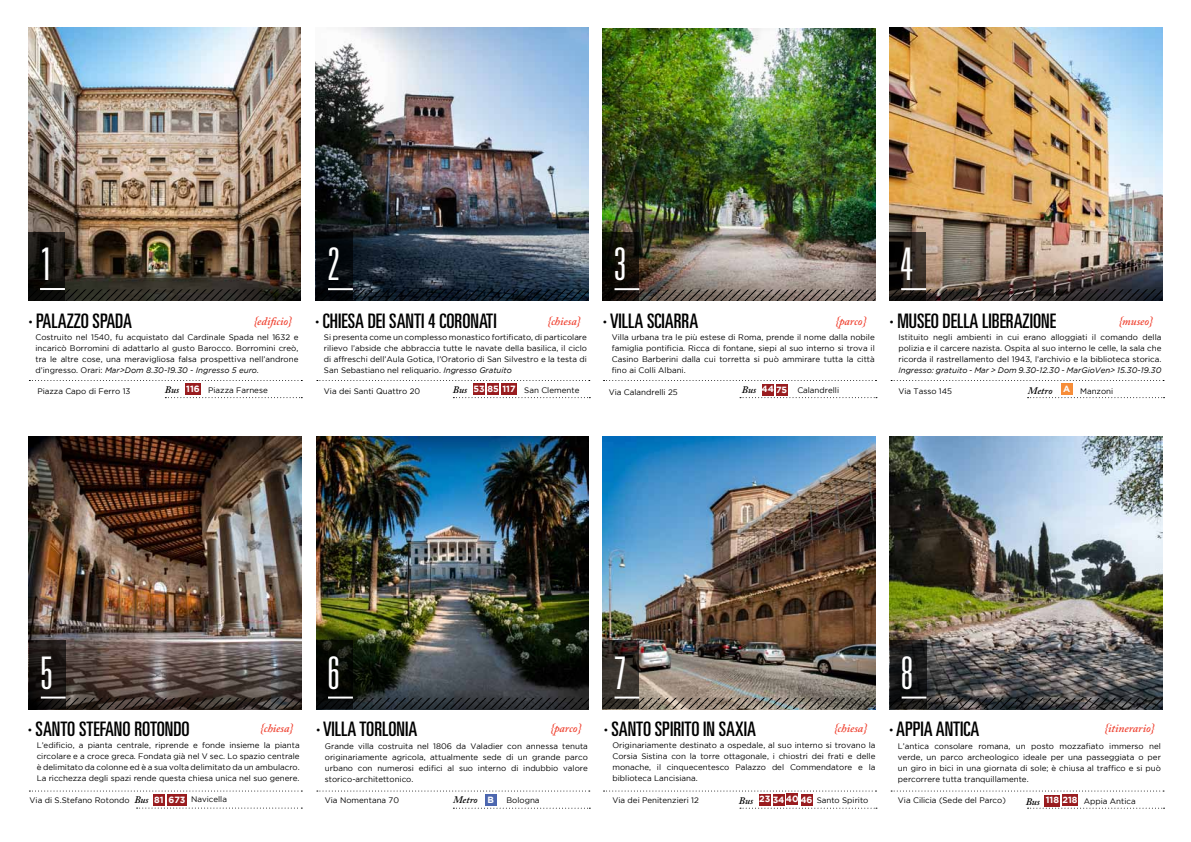
<style>
.page{position:relative;width:1191px;height:842px;background:#fff}
.page>*{position:absolute;margin:0;border:0;box-sizing:border-box;transform-origin:0 0}
.t1{font:300 ultra-condensed 45px "Univers LT Std";color:#fff}
.t2{font:ultra-condensed 20px "Univers LT Std";color:#000}
.t3{font:italic 600 11.5px "Adobe Caslon Pro";color:#ef4130}
.t4{font:italic 600 10px "Adobe Caslon Pro";color:#000}
.t5{font:700 9px "Gotham";color:#fff}
.t6{font:8px/11px "Gotham";color:#000;text-align:justify}
.t7{font:italic 8px "Gotham";color:#000}
.t8{font:700 7px "Gotham";color:#fff}
.s1{font-style:italic}
.s2{font-family:"Adobe Caslon Pro";font-weight:600;font-style:italic;font-size:10px}
</style>
<div class="page">
<img style="left:28px;top:28px;width:273px;height:261px">
<img style="left:316px;top:28px;width:273px;height:273px">
<img style="left:602px;top:28px;width:273px;height:262px">
<img style="left:889px;top:28px;width:273px;height:261px">
<img style="left:29px;top:436px;width:273px;height:262px">
<img style="left:316px;top:436px;width:273px;height:262px">
<img style="left:602px;top:436px;width:273px;height:262px">
<img style="left:889px;top:436px;width:273px;height:262px">
<svg style="left:639px;top:290px;width:236px;height:11px;background:#6b5f59"></svg>
<svg style="left:926px;top:289px;width:236px;height:12px;background:#2f2a2b"></svg>
<svg style="left:889px;top:698px;width:273px;height:12px;background:#38383a"></svg>
<svg style="left:602px;top:698px;width:273px;height:12px;background:#7f776d"></svg>
<svg style="left:316px;top:698px;width:273px;height:12px;background:#272c30"></svg>
<svg style="left:29px;top:698px;width:273px;height:12px;background:#362d29"></svg>
<svg style="left:65px;top:289px;width:236px;height:12px;background:#292721"></svg>
<svg style="left:315px;top:289px;width:273px;height:12px;background:#0f1b28"></svg>
<svg style="left:28px;top:232px;width:37px;height:69px;background:#12110d"></svg>
<hr style="left:40px;top:288px;width:25px;height:2px;background:#fff">
<svg style="left:29px;top:641px;width:37px;height:68px;background:#1a1514"></svg>
<hr style="left:41px;top:696px;width:25px;height:2px;background:#fff">
<div style="left:316px;top:232px;width:37px;height:69px;background:#02060a"></div>
<hr style="left:328px;top:288px;width:25px;height:2px;background:#fff">
<svg style="left:316px;top:641px;width:37px;height:68px;background:#090b07"></svg>
<hr style="left:328px;top:696px;width:25px;height:2px;background:#fff">
<svg style="left:602px;top:232px;width:37px;height:69px;background:#110e08"></svg>
<hr style="left:614px;top:288px;width:25px;height:2px;background:#fff">
<svg style="left:602px;top:641px;width:37px;height:68px;background:#332d28"></svg>
<hr style="left:614px;top:696px;width:25px;height:2px;background:#fff">
<svg style="left:889px;top:232px;width:37px;height:69px;background:#251f1a"></svg>
<hr style="left:901px;top:288px;width:25px;height:2px;background:#fff">
<svg style="left:889px;top:641px;width:37px;height:68px;background:#181819"></svg>
<hr style="left:901px;top:696px;width:25px;height:2px;background:#fff">
<div style="left:185px;top:383px;width:16px;height:12px;background:#991c1f"></div>
<div style="left:501px;top:383px;width:16px;height:12px;background:#991c1f"></div>
<div style="left:473px;top:383px;width:12px;height:12px;background:#991c1f"></div>
<div style="left:487px;top:383px;width:12px;height:12px;background:#991c1f"></div>
<div style="left:762px;top:384px;width:11px;height:12px;background:#991c1f"></div>
<div style="left:776px;top:384px;width:11px;height:12px;background:#991c1f"></div>
<div style="left:1061px;top:383px;width:11px;height:12px;background:#f78d39"></div>
<div style="left:167px;top:794px;width:19px;height:11px;background:#991c1f"></div>
<div style="left:153px;top:794px;width:12px;height:11px;background:#991c1f"></div>
<div style="left:485px;top:794px;width:12px;height:11px;background:#4c66af"></div>
<div style="left:759px;top:794px;width:11px;height:11px;background:#991c1f"></div>
<div style="left:773px;top:794px;width:11px;height:11px;background:#991c1f"></div>
<div style="left:786px;top:793px;width:12px;height:12px;background:#991c1f"></div>
<div style="left:800px;top:794px;width:12px;height:11px;background:#991c1f"></div>
<div style="left:1044px;top:795px;width:16px;height:11px;background:#991c1f"></div>
<div style="left:1062px;top:794px;width:15px;height:12px;background:#991c1f"></div>
<svg style="left:29px;top:380px;width:273px;height:1px"></svg>
<svg style="left:317px;top:380px;width:273px;height:1px"></svg>
<svg style="left:603px;top:380px;width:273px;height:1px"></svg>
<svg style="left:891px;top:380px;width:273px;height:1px"></svg>
<svg style="left:165px;top:397px;width:137px;height:1px"></svg>
<svg style="left:453px;top:397px;width:137px;height:1px"></svg>
<svg style="left:740px;top:397px;width:137px;height:1px"></svg>
<svg style="left:1027px;top:397px;width:137px;height:1px"></svg>
<svg style="left:29px;top:790px;width:273px;height:1px"></svg>
<svg style="left:317px;top:790px;width:273px;height:1px"></svg>
<svg style="left:603px;top:790px;width:273px;height:1px"></svg>
<svg style="left:891px;top:790px;width:273px;height:1px"></svg>
<svg style="left:137px;top:807px;width:165px;height:1px"></svg>
<svg style="left:453px;top:808px;width:137px;height:1px"></svg>
<svg style="left:740px;top:808px;width:137px;height:1px"></svg>
<svg style="left:1027px;top:808px;width:137px;height:1px"></svg>
<h1 class="t1" style="left:40px;top:241px;width:14px">1</h1>
<h1 class="t1" style="left:327px;top:241px;width:14px">2</h1>
<h1 class="t1" style="left:614px;top:241px;width:14px">3</h1>
<h1 class="t1" style="left:900px;top:241px;width:14px">4</h1>
<h2 class="t2" style="left:29px;top:310px;width:104px">· PALAZZO SPADA</h2>
<h3 class="t3" style="left:254px;top:314px;width:40px">{edificio}</h3>
<p class="t6" style="left:35px;top:331px;width:264px">Costruito nel 1540, fu acquistato dal Cardinale Spada nel 1632 e incaricò Borromini di adattarlo al gusto Barocco. Borromini creò, tra le altre cose, una meravigliosa falsa prospettiva nell’androne d’ingresso. Orari: <span class="s1">Mar&gt;Dom 8.30-19.30 - Ingresso 5 euro.</span></p>
<h2 class="t2" style="left:315px;top:310px;width:183px">· CHIESA DEI SANTI 4 CORONATI</h2>
<h3 class="t3" style="left:547px;top:314px;width:34px">{chiesa}</h3>
<p class="t6" style="left:324px;top:332px;width:264px">Si presenta come un complesso monastico fortificato, di particolare rilievo l’abside che abbraccia tutte le navate della basilica, il ciclo di affreschi dell’Aula Gotica, l’Oratorio di San Silvestro e la testa di San Sebastiano nel reliquario. <span class="s1">Ingresso Gratuito</span></p>
<h2 class="t2" style="left:603px;top:310px;width:96px">· VILLA SCIARRA</h2>
<h3 class="t3" style="left:1118px;top:314px;width:36px">{museo}</h3>
<h2 class="t2" style="left:890px;top:310px;width:168px">· MUSEO DELLA LIBERAZIONE</h2>
<h3 class="t3" style="left:835px;top:314px;width:32px">{parco}</h3>
<p class="t6" style="left:612px;top:331px;width:264px">Villa urbana tra le più estese di Roma, prende il nome dalla nobile famiglia pontificia. Ricca di fontane, siepi al suo interno si trova il Casino Barberini dalla cui torretta si può ammirare tutta la città fino ai Colli Albani.</p>
<p class="t6" style="left:898px;top:331px;width:264px">Istituito negli ambienti in cui erano alloggiati il comando della polizia e il carcere nazista. Ospita al suo interno le celle, la sala che ricorda il rastrellamento del 1943, l’archivio e la biblioteca storica.</p>
<p class="t7" style="left:898px;top:365px;width:264px">Ingresso: gratuito - Mar &gt; Dom 9.30-12.30 - MarGioVen&gt; 15.30-19.30</p>
<p class="t6" style="left:37px;top:385px;width:95px">Piazza Capo di Ferro 13</p>
<p class="t5" style="left:186px;top:384px;width:15px">116</p>
<p class="t5" style="left:473px;top:384px;width:44px">53 85 117</p>
<p class="t5" style="left:761px;top:384px;width:27px">44 75</p>
<p class="t6" style="left:1028px;top:385px;width:87px"><span class="s2">Metro</span> <sup>A</sup> Manzoni</p>
<p class="t4" style="left:165px;top:384px;width:16px">Bus</p>
<p class="t6" style="left:208px;top:384px;width:61px">Piazza Farnese</p>
<p class="t4" style="left:453px;top:384px;width:16px">Bus</p>
<p class="t6" style="left:524px;top:385px;width:57px">San Clemente</p>
<p class="t6" style="left:609px;top:386px;width:71px">Via Calandrelli 25</p>
<p class="t4" style="left:742px;top:384px;width:16px">Bus</p>
<p class="t6" style="left:797px;top:384px;width:43px">Calandrelli</p>
<p class="t8" style="left:776px;top:386px;width:10px">52</p>
<p class="t6" style="left:324px;top:385px;width:98px">Via dei Santi Quattro 20</p>
<p class="t6" style="left:898px;top:385px;width:55px">Via Tasso 145</p>
<h1 class="t1" style="left:40px;top:649px;width:14px">5</h1>
<h1 class="t1" style="left:327px;top:649px;width:14px">6</h1>
<h1 class="t1" style="left:614px;top:649px;width:14px">7</h1>
<h1 class="t1" style="left:901px;top:649px;width:14px">8</h1>
<h2 class="t2" style="left:28px;top:717px;width:163px">· SANTO STEFANO ROTONDO</h2>
<h3 class="t3" style="left:260px;top:721px;width:34px">{chiesa}</h3>
<h2 class="t2" style="left:889px;top:717px;width:91px">· APPIA ANTICA</h2>
<h2 class="t2" style="left:316px;top:717px;width:102px">· VILLA TORLONIA</h2>
<h2 class="t2" style="left:604px;top:717px;width:153px">· SANTO SPIRITO IN SAXIA</h2>
<h3 class="t3" style="left:550px;top:721px;width:32px">{parco}</h3>
<h3 class="t3" style="left:834px;top:721px;width:34px">{chiesa}</h3>
<h3 class="t3" style="left:1104px;top:721px;width:51px">{itinerario}</h3>
<p class="t6" style="left:37px;top:740px;width:264px">L’edificio, a pianta centrale, riprende e fonde insieme la pianta circolare e a croce greca<span class="s1">.</span> Fondata già nel V sec. Lo spazio centrale è delimitato da colonne ed è a sua volta delimitato da un ambulacro.<br>La ricchezza degli spazi rende questa chiesa unica nel suo genere.</p>
<p class="t6" style="left:325px;top:740px;width:264px">Grande villa costruita nel 1806 da Valadier con annessa tenuta originariamente agricola, attualmente sede di un grande parco urbano con numerosi edifici al suo interno di indubbio valore storico-architettonico.</p>
<p class="t6" style="left:612px;top:740px;width:264px">Originariamente destinato a ospedale, al suo interno si trovano la Corsia Sistina con la torre ottagonale, i chiostri dei frati e delle monache, il cinquecentesco Palazzo del Commendatore e la biblioteca Lancisiana.</p>
<p class="t6" style="left:898px;top:740px;width:264px">L’antica consolare romana, un posto mozzafiato immerso nel verde, un parco archeologico ideale per una passeggiata o per un giro in bici in una giornata di sole; è chiusa al traffico e si può percorrere tutta tranquillamente.</p>
<p class="t5" style="left:154px;top:794px;width:33px">81 673</p>
<p class="t5" style="left:487px;top:794px;width:8px">B</p>
<p class="t5" style="left:759px;top:794px;width:55px">23 34 40 46</p>
<p class="t5" style="left:1045px;top:795px;width:33px">118 218</p>
<p class="t4" style="left:134px;top:794px;width:16px">Bus</p>
<p class="t6" style="left:191px;top:794px;width:37px">Navicella</p>
<p class="t6" style="left:816px;top:794px;width:53px">Santo Spirito</p>
<p class="t6" style="left:1083px;top:795px;width:53px">Appia Antica</p>
<p class="t4" style="left:453px;top:794px;width:26px">Metro</p>
<p class="t6" style="left:506px;top:794px;width:35px">Bologna</p>
<p class="t4" style="left:739px;top:794px;width:16px">Bus</p>
<p class="t6" style="left:30px;top:795px;width:101px">Via di S.Stefano Rotondo</p>
<p class="t6" style="left:612px;top:795px;width:88px">Via dei Penitenzieri 12</p>
<p class="t6" style="left:898px;top:795px;width:109px">Via Cilicia (Sede del Parco)</p>
<p class="t6" style="left:325px;top:795px;width:76px">Via Nomentana 70</p>
<p class="t4" style="left:1025px;top:796px;width:16px">Bus</p>
</div>
